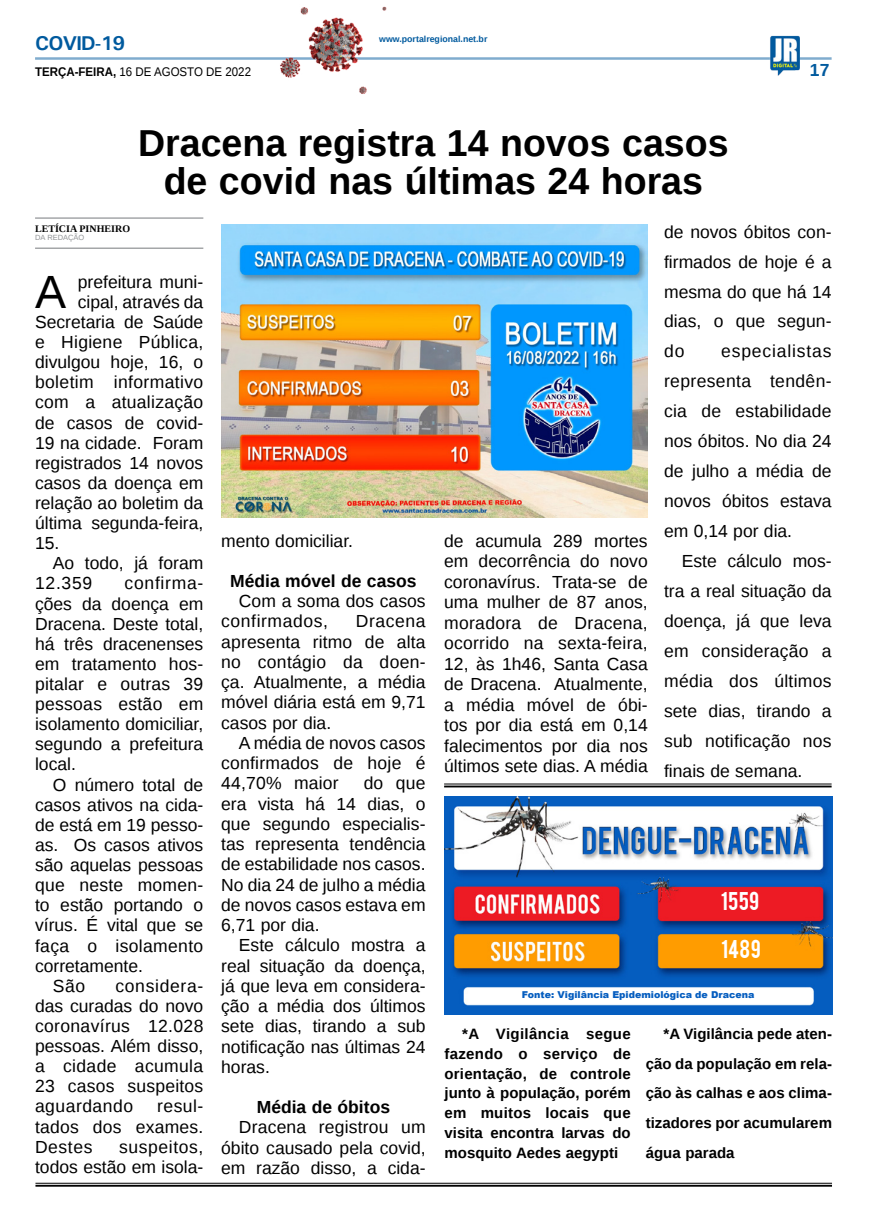
<style>
.page{position:relative;width:869px;height:1223px;background:#fff}
.page>*{position:absolute;margin:0;border:0;box-sizing:border-box;transform-origin:0 0}
.MATÉRIA{font:46.62px "Liberation Sans";color:#000}
.TÍTULO{font:700 37.5px/37.5px "Liberation Sans";color:#000;text-align:center}
.t1{font:20.12px "Bebas";letter-spacing:.015em;color:#fff}
.TITULO_PG{font:700 20px "Univers";letter-spacing:-.04em;color:#005a9e}
.MATÉRIA-2{font:17.5px/20.1px "Liberation Sans";color:#000;text-align:justify}
.MATÉRIA-3{font:700 17.5px "Liberation Sans";color:#000}
.MATÉRIA-4{font:17.5px "Liberation Sans";letter-spacing:.02em;color:#000}
.TÍTULO-2{font:700 17.5px "Liberation Sans";color:#005a9e}
.MATÉRIA-5{font:700 15px/19.8px "Liberation Sans";color:#000;text-align:justify}
.DATA_PG{font:12.5px "Liberation Sans";color:#000;scale:.92 1}
.CRÉDITO_NOME{font:700 10px "Liberation Serif";color:#000}
.t2{font:900 9.5px "Arial";color:#055dbf}
.DATA_PG-2{font:700 8.75px "Liberation Sans";color:#005a9e}
.CRÉDITO_MATÉRIA{font:7.5px "Liberation Sans";color:#939598}
.s1{font-weight:700}
</style>
<div class="page">
<hr style="left:35px;top:57px;width:796px;height:3px;background:#005a9e">
<img style="left:769px;top:36px;width:30px;height:40px">
<img style="left:266px;top:6px;width:141px;height:88px">
<hr style="left:444px;top:783px;width:387px;height:1px;background:#000101">
<hr style="left:444px;top:785px;width:387px;height:2px;background:#000101">
<img style="left:444px;top:796px;width:387px;height:218px">
<hr style="left:35px;top:1182px;width:796px;height:1px;background:#000">
<hr style="left:35px;top:1184px;width:796px;height:2px;background:#000">
<img style="left:221px;top:225px;width:426px;height:293px">
<hr style="left:35px;top:217px;width:168px;height:2px;background:#939598">
<hr style="left:35px;top:247px;width:168px;height:2px;background:#939598">
<p class="TITULO_PG" style="left:35px;top:31px;width:91px">COVID-19</p>
<p class="DATA_PG" style="left:35px;top:65px;width:236px"><span class="s1">TERÇA-FEIRA,</span> 16 DE AGOSTO DE 2022</p>
<p class="DATA_PG-2" style="left:379px;top:33px;width:110px">www.portalregional.net.br</p>
<p class="TÍTULO" style="left:138px;top:124px;width:591px">Dracena registra 14 novos casos de covid nas últimas 24 horas</p>
<p class="TÍTULO-2" style="left:809px;top:58px;width:21px">17</p>
<p class="CRÉDITO_NOME" style="left:35px;top:221px;width:96px">LETÍCIA PINHEIRO</p>
<p class="CRÉDITO_MATÉRIA" style="left:35px;top:234px;width:51px">DA REDAÇÃO</p>
<p class="MATÉRIA" style="left:35px;top:265px;width:33px">A</p>
<p class="MATÉRIA-2" style="left:78px;top:272px;width:127px">prefeitura muni-</p>
<p class="MATÉRIA-2" style="left:78px;top:292px;width:127px">cipal, através da</p>
<p class="MATÉRIA-2" style="left:35px;top:312px;width:170px">Secretaria de Saúde</p>
<p class="MATÉRIA-2" style="left:35px;top:333px;width:170px">e Higiene Pública,</p>
<p class="MATÉRIA-2" style="left:35px;top:353px;width:170px">divulgou hoje, 16, o</p>
<p class="MATÉRIA-4" style="left:35px;top:372px;width:170px">boletim informativo</p>
<p class="MATÉRIA-2" style="left:35px;top:393px;width:170px">com a atualização</p>
<p class="MATÉRIA-2" style="left:35px;top:413px;width:170px">de casos de covid-</p>
<p class="MATÉRIA-2" style="left:35px;top:433px;width:170px">19 na cidade. Foram</p>
<p class="MATÉRIA-2" style="left:35px;top:453px;width:170px">registrados 14 novos</p>
<p class="MATÉRIA-2" style="left:35px;top:473px;width:170px">casos da doença em</p>
<p class="MATÉRIA-2" style="left:35px;top:493px;width:170px">relação ao boletim da</p>
<p class="MATÉRIA-2" style="left:35px;top:513px;width:170px">última segunda-feira,</p>
<p class="MATÉRIA-2" style="left:35px;top:534px;width:26px">15.</p>
<p class="MATÉRIA-2" style="left:35px;top:554px;width:170px;text-indent:18px">Ao todo, já foram<br>12.359</p>
<p class="MATÉRIA-2" style="left:35px;top:574px;width:170px;text-indent:89px">confirma&shy;ções da doença em Dracena. Deste total, há três dracenenses em tratamento hos&shy;pitalar e outras 39 pessoas estão em isolamento domiciliar, segundo a prefeitura local.</p>
<p class="MATÉRIA-2" style="left:35px;top:775px;width:170px;text-indent:18px">O número total de casos ativos na cida&shy;de está em 19 pesso&shy;as. Os casos ativos são aquelas pessoas que neste momen&shy;to estão portando o vírus. É vital que se faça o isolamento corretamente.</p>
<p class="MATÉRIA-2" style="left:53px;top:976px;width:34px">São</p>
<p class="MATÉRIA-2" style="left:35px;top:976px;width:170px;text-indent:80px">considera&shy;das curadas do novo coronavírus 12.028 pessoas. Além disso, a cidade acumula 23 casos suspeitos aguardando</p>
<p class="MATÉRIA-2" style="left:35px;top:1097px;width:170px;text-indent:122px">resul&shy;tados dos exames.<br>Destes</p>
<p class="MATÉRIA-2" style="left:35px;top:1137px;width:170px;text-align:right">suspeitos,<br>todos estão em isola-</p>
<p class="MATÉRIA-2" style="left:221px;top:531px;width:133px">mento domiciliar.</p>
<p class="MATÉRIA-3" style="left:230px;top:569px;width:188px">Média móvel de casos</p>
<p class="MATÉRIA-2" style="left:221px;top:592px;width:206px;text-indent:18px">Com a soma dos casos confirmados,</p>
<p class="MATÉRIA-2" style="left:221px;top:612px;width:206px;text-indent:134px">Dracena apresenta ritmo de alta no contágio da doen&shy;ça. Atualmente, a média móvel diária está em 9,71 casos por dia.</p>
<p class="MATÉRIA-2" style="left:221px;top:733px;width:206px;text-indent:18px">A média de novos casos confirmados de hoje é 44,70% maior</p>
<p class="MATÉRIA-2" style="left:221px;top:774px;width:206px;text-indent:142px">do que era vista há 14 dias, o que segundo especialis&shy;tas representa tendência de estabilidade nos casos.<br>No dia 24 de julho a média de novos casos estava em 6,71 por dia.</p>
<p class="MATÉRIA-2" style="left:221px;top:935px;width:206px;text-indent:18px">Este cálculo mostra a real situação da doença, já que leva em considera&shy;ção a média dos últimos sete dias, tirando a sub notificação nas últimas 24 horas.</p>
<p class="MATÉRIA-3" style="left:256px;top:1095px;width:135px">Média de óbitos</p>
<p class="MATÉRIA-2" style="left:221px;top:1118px;width:206px;text-indent:18px">Dracena registrou um óbito causado pela covid, em razão disso, a cida-</p>
<p class="MATÉRIA-2" style="left:444px;top:531px;width:205px;line-height:20.5px">de acumula 289 mortes em decorrência do novo coronavírus. Trata-se de uma mulher de 87 anos, moradora de Dracena, ocorrido na sexta-feira, 12, às 1h46, Santa Casa de Dracena. Atualmente, a média móvel de óbi&shy;tos por dia está em 0,14 falecimentos por dia nos últimos sete dias. A média</p>
<p class="MATÉRIA-2" style="left:663px;top:217px;width:169px;line-height:30px">de novos óbitos con&shy;firmados de hoje é a mesma do que há 14 dias, o que segun&shy;do</p>
<p class="MATÉRIA-2" style="left:663px;top:337px;width:169px;line-height:30px;text-indent:57px">especialistas representa tendên&shy;cia de estabilidade nos óbitos. No dia 24 de julho a média de novos óbitos estava em 0,14 por dia.</p>
<p class="MATÉRIA-2" style="left:663px;top:547px;width:169px;line-height:30px;text-indent:18px">Este cálculo mos&shy;tra a real situação da doença, já que leva em consideração a média dos últimos sete dias, tirando a sub notificação nos finais de semana.</p>
<p class="t1" style="left:720px;top:886px;width:40px">1559</p>
<p class="t1" style="left:720px;top:934px;width:41px">1489</p>
<p class="t2" style="left:521px;top:987px;width:234px">Fonte: Vigilância Epidemiológica de Dracena</p>
<p class="MATÉRIA-5" style="left:444px;top:1023px;width:188px;text-indent:18px">*A Vigilância segue fazendo o serviço de orientação, de controle junto à população, porém em muitos locais que visita encontra larvas do mosquito Aedes aegypti</p>
<p class="MATÉRIA-5" style="left:645px;top:1018px;width:188px;line-height:29.6px;text-indent:18px">*A Vigilância pede aten&shy;ção da população em rela&shy;ção às calhas e aos clima&shy;tizadores por acumularem água parada</p>
</div>
